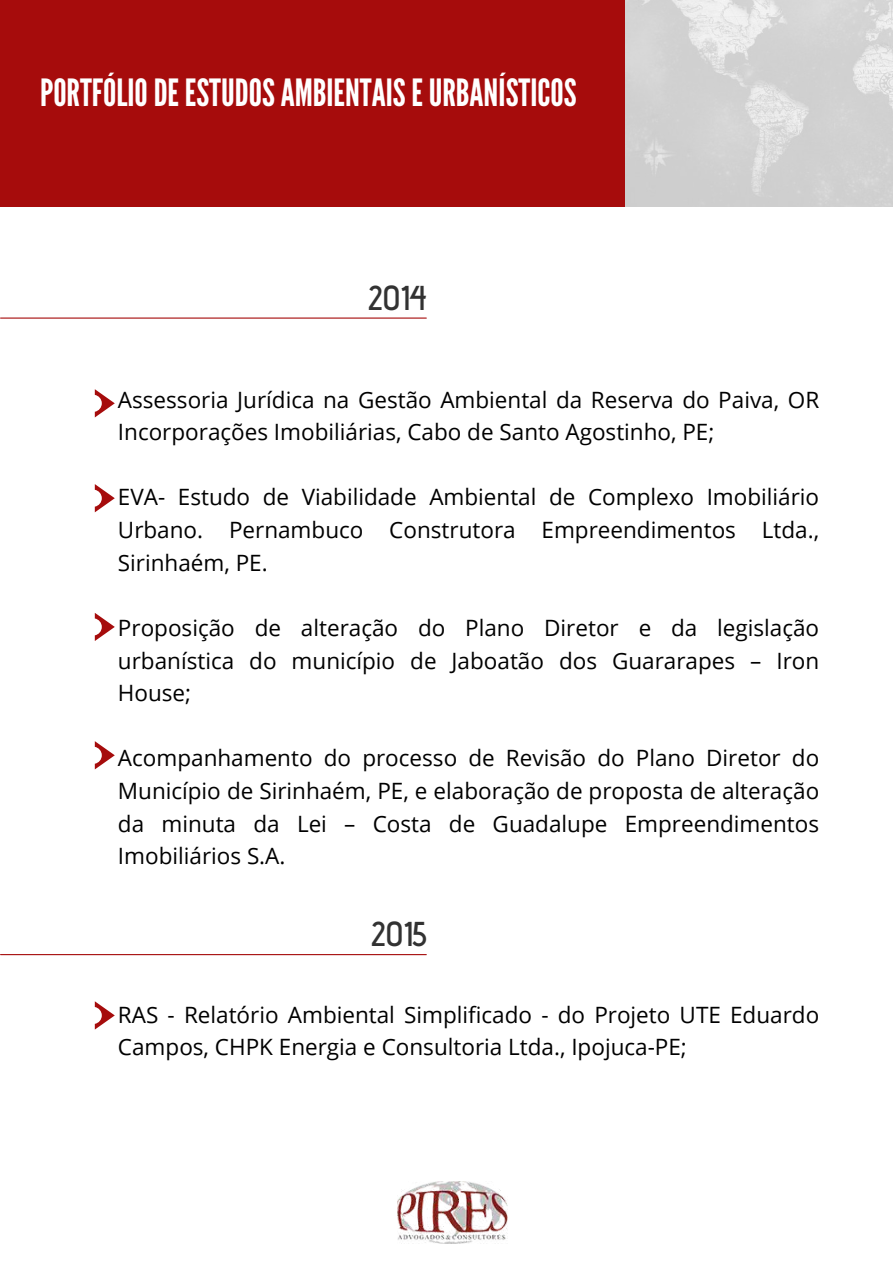
<style>
.page{position:relative;width:893px;height:1264px;background:#fff}
.page>*{position:absolute;margin:0;border:0;box-sizing:border-box;transform-origin:0 0}
.t1{font:37.5px "League Gothic";color:#fff}
.t2{font:600 34.5px "Advent Pro";color:#323232}
.t3{font:22.5px/32.5px "Open Sans";color:#000;text-align:justify}
</style>
<div class="page">
<img style="left:624px;top:0;width:268px;height:207px">
<div style="left:0;top:0;width:624px;height:207px;background:#a60c0c"></div>
<img style="left:397px;top:1181px;width:110px;height:62px">
<svg style="left:95px;top:484px;width:20px;height:28px"></svg>
<svg style="left:95px;top:389px;width:20px;height:28px"></svg>
<hr style="left:1px;top:317px;width:425px;height:1px;background:#a60c0c">
<svg style="left:95px;top:741px;width:20px;height:28px"></svg>
<svg style="left:95px;top:613px;width:20px;height:28px"></svg>
<hr style="left:1px;top:954px;width:425px;height:1px;background:#a60c0c">
<svg style="left:95px;top:1001px;width:20px;height:28px"></svg>
<h1 class="t1" style="left:40px;top:71px;width:538px">PORTFÓLIODE ESTUDOSAMBIENTAISEURBANÍSTICOS</h1>
<h2 class="t2" style="left:368px;top:276px;width:60px">2014</h2>
<p class="t3" style="left:118px;top:382px;width:702px">Assessoria Jurídica na Gestão Ambiental da Reserva do Paiva, OR<br>Incorporações Imobiliárias, Cabo de Santo Agostinho, PE;</p>
<p class="t3" style="left:118px;top:480px;width:702px">EVA- Estudo de Viabilidade Ambiental de Complexo Imobiliário Urbano. Pernambuco Construtora Empreendimentos Ltda., Sirinhaém, PE.</p>
<p class="t3" style="left:118px;top:611px;width:702px">Proposição de alteração do Plano Diretor e da legislação urbanística do município de Jaboatão dos Guararapes – Iron House;</p>
<p class="t3" style="left:118px;top:741px;width:702px">Acompanhamento do processo de Revisão do Plano Diretor do Município de Sirinhaém, PE, e elaboração de proposta de alteração da minuta da Lei – Costa de Guadalupe Empreendimentos Imobiliários S.A.</p>
<h2 class="t2" style="left:371px;top:913px;width:57px">2015</h2>
<p class="t3" style="left:118px;top:997px;width:702px">RAS - Relatório Ambiental Simplificado - do Projeto UTE Eduardo<br>Campos, CHPK Energia e Consultoria Ltda., Ipojuca-PE;</p>
</div>
